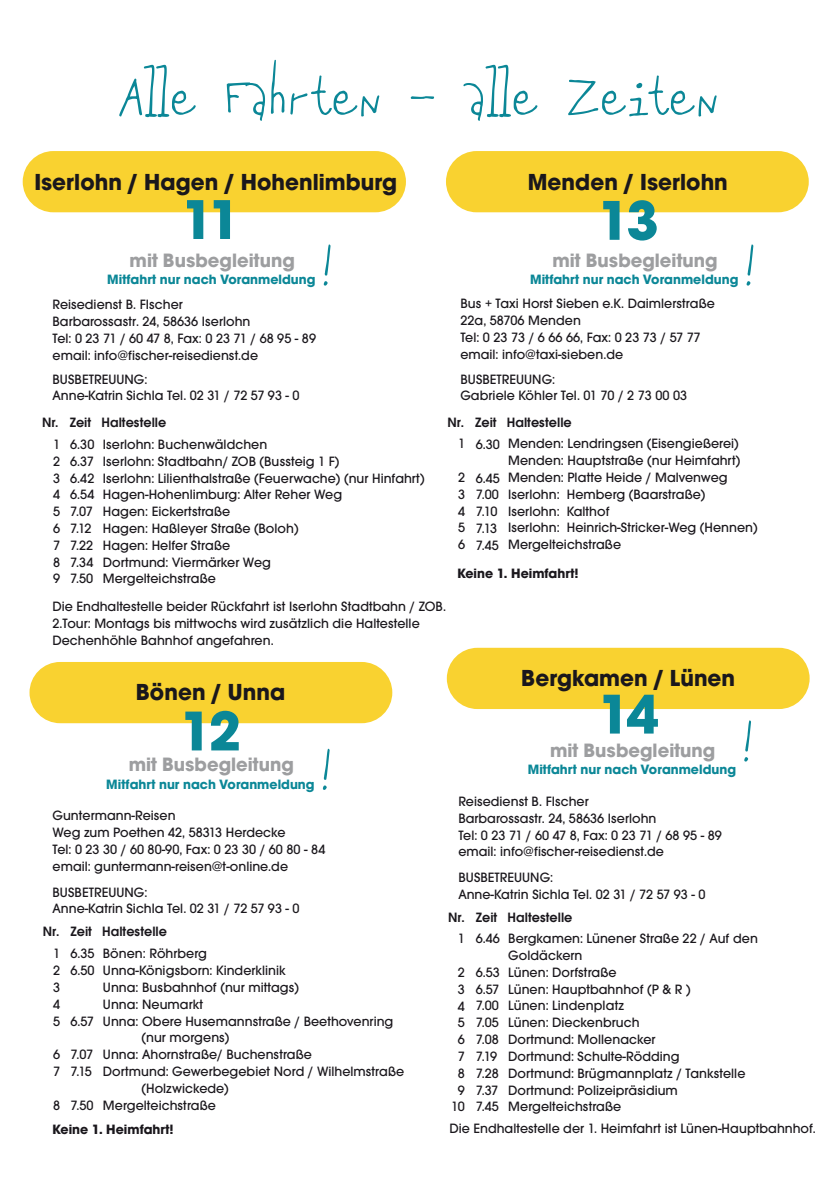
<style>
.page{position:relative;width:840px;height:1191px;background:#fff}
.page>*{position:absolute;margin:0;border:0;box-sizing:border-box;transform-origin:0 0}
.t1{font:700 58px "Avignon";letter-spacing:-.05em;color:#0b8797}
.t2{font:56px "Good Kitty";color:#0b8797}
.t3{font:700 24px "Avignon";color:#1a171c}
.t4{font:700 20px "Avignon";color:#9d9ea0}
.t5{font:500 14px/16.8px "Avignon";color:#1a171c}
.t6{font:700 14px "Avignon";color:#0b8797}
.t7{font:600 14px "Avignon";color:#1a171c}
.t8{font:700 14px "Avignon";color:#1a171c}
</style>
<div class="page">
<div style="left:23px;top:151px;width:383px;height:61px;background:#f9d230;border-radius:31px"></div>
<div style="left:445px;top:151px;width:363px;height:61px;background:#f9d230;border-radius:31px"></div>
<div style="left:29px;top:662px;width:363px;height:61px;background:#f9d230;border-radius:31px"></div>
<div style="left:446px;top:648px;width:363px;height:61px;background:#f9d230;border-radius:31px"></div>
<h2 class="t2" style="left:119px;top:57px;width:602px">Alle Fahrten – alle Zeiten</h2>
<h3 class="t3" style="left:34px;top:167px;width:364px">Iserlohn / Hagen / Hohenlimburg</h3>
<h1 class="t1" style="left:181px;top:184px;width:60px">11</h1>
<h3 class="t4" style="left:129px;top:248px;width:167px">mit Busbegleitung</h3>
<p class="t6" style="left:107px;top:271px;width:210px">Mitfahrt nur nach Voranmeldung</p>
<h2 class="t2" style="left:323px;top:226px;width:13px">!</h2>
<p class="t5" style="left:52px;top:296px;width:265px">Reisedienst B. FIscher<br>Barbarossastr. 24, 58636 Iserlohn<br>Tel: 0 23 71 / 60 47 8, Fax: 0 23 71 / 68 95 - 89 email: info@fischer-reisedienst.de</p>
<p class="t5" style="left:52px;top:370px;width:248px">BUSBETREUUNG:<br>Anne-Katrin Sichla Tel. 02 31 / 72 57 93 - 0</p>
<p class="t7" style="left:42px;top:414px;width:126px">Nr. Zeit Haltestelle</p>
<p class="t5" style="left:53px;top:436px;width:9px;text-align:justify">1<br>2<br>3<br>4<br>5<br>6<br>7<br>8<br>9</p>
<p class="t5" style="left:70px;top:436px;width:26px">6.30<br>6.37<br>6.42<br>6.54<br>7.07<br>7.12<br>7.22<br>7.34<br>7.50</p>
<p class="t5" style="left:103px;top:436px;width:323px">Iserlohn: Buchenwäldchen<br>Iserlohn: Stadtbahn/ ZOB (Bussteig 1 F)<br>Iserlohn: Lilienthalstraße (Feuerwache) (nur Hinfahrt)<br>Hagen-Hohenlimburg: Alter Reher Weg<br>Hagen: Eickertstraße<br>Hagen: Haßleyer Straße (Boloh)<br>Hagen: Helfer Straße<br>Dortmund: Viermärker Weg<br>Mergelteichstraße</p>
<h3 class="t3" style="left:527px;top:167px;width:201px">Menden / Iserlohn</h3>
<h1 class="t1" style="left:596px;top:185px;width:63px">13</h1>
<h3 class="t4" style="left:552px;top:248px;width:167px">mit Busbegleitung</h3>
<p class="t6" style="left:529px;top:271px;width:210px">Mitfahrt nur nach Voranmeldung</p>
<p class="t5" style="left:460px;top:295px;width:256px">Bus + Taxi Horst Sieben e.K. Daimlerstraße<br>22a, 58706 Menden<br>Tel: 0 23 73 / 6 66 66, Fax: 0 23 73 / 57 77 email: info@taxi-sieben.de</p>
<p class="t5" style="left:460px;top:370px;width:228px">BUSBETREUUNG:<br>Gabriele Köhler Tel. 01 70 / 2 73 00 03</p>
<p class="t7" style="left:447px;top:414px;width:126px">Nr. Zeit Haltestelle</p>
<h2 class="t2" style="left:746px;top:226px;width:13px">!</h2>
<p class="t5" style="left:458px;top:435px;width:9px">1</p>
<p class="t5" style="left:458px;top:469px;width:9px;text-align:justify">2<br>3<br>4<br>5<br>6</p>
<p class="t5" style="left:475px;top:436px;width:26px">6.30</p>
<p class="t5" style="left:475px;top:469px;width:26px">6.45<br>7.00<br>7.10<br>7.13<br>7.45</p>
<p class="t5" style="left:507px;top:435px;width:251px">Menden: Lendringsen (Eisengießerei)<br>Menden: Hauptstraße (nur Heimfahrt)<br>Menden: Platte Heide / Malvenweg<br>Iserlohn: Hemberg (Baarstraße)<br>Iserlohn: Kalthof<br>Iserlohn: Heinrich-Stricker-Weg (Hennen)<br>Mergelteichstraße</p>
<p class="t8" style="left:457px;top:565px;width:123px">Keine 1. Heimfahrt!</p>
<p class="t5" style="left:52px;top:598px;width:395px">Die Endhaltestelle beider Rückfahrt ist Iserlohn Stadtbahn / ZOB.<br>2.Tour: Montags bis mittwochs wird zusätzlich die Haltestelle<br>Dechenhöhle Bahnhof angefahren.</p>
<h3 class="t3" style="left:136px;top:677px;width:151px">Bönen / Unna</h3>
<h1 class="t1" style="left:179px;top:695px;width:63px">12</h1>
<h3 class="t4" style="left:129px;top:752px;width:167px">mit Busbegleitung</h3>
<p class="t6" style="left:106px;top:775px;width:210px">Mitfahrt nur nach Voranmeldung</p>
<h2 class="t2" style="left:323px;top:730px;width:13px">!</h2>
<h3 class="t3" style="left:521px;top:663px;width:215px">Bergkamen / Lünen</h3>
<h1 class="t1" style="left:597px;top:678px;width:63px">14</h1>
<h3 class="t4" style="left:550px;top:738px;width:167px">mit Busbegleitung</h3>
<p class="t6" style="left:527px;top:761px;width:210px">Mitfahrt nur nach Voranmeldung</p>
<p class="t5" style="left:52px;top:807px;width:274px">Guntermann-Reisen<br>Weg zum Poethen 42, 58313 Herdecke<br>Tel: 0 23 30 / 60 80-90, Fax: 0 23 30 / 60 80 - 84 email: guntermann-reisen@t-online.de</p>
<p class="t5" style="left:52px;top:883px;width:248px">BUSBETREUUNG:<br>Anne-Katrin Sichla Tel. 02 31 / 72 57 93 - 0</p>
<p class="t5" style="left:458px;top:793px;width:265px">Reisedienst B. FIscher<br>Barbarossastr. 24, 58636 Iserlohn<br>Tel: 0 23 71 / 60 47 8, Fax: 0 23 71 / 68 95 - 89 email: info@fischer-reisedienst.de</p>
<p class="t5" style="left:458px;top:869px;width:248px">BUSBETREUUNG:<br>Anne-Katrin Sichla Tel. 02 31 / 72 57 93 - 0</p>
<p class="t7" style="left:448px;top:909px;width:126px">Nr. Zeit Haltestelle</p>
<h2 class="t2" style="left:743px;top:701px;width:13px">!</h2>
<p class="t7" style="left:43px;top:923px;width:126px">Nr. Zeit Haltestelle</p>
<p class="t5" style="left:53px;top:945px;width:9px;text-align:justify">1<br>2<br>3<br>4<br>5</p>
<p class="t5" style="left:53px;top:1046px;width:9px">6<br>7</p>
<p class="t5" style="left:53px;top:1096px;width:9px">8</p>
<p class="t5" style="left:70px;top:945px;width:26px">6.35<br>6.50</p>
<p class="t5" style="left:70px;top:1012px;width:25px">6.57</p>
<p class="t5" style="left:70px;top:1046px;width:24px">7.07<br>7.15</p>
<p class="t5" style="left:70px;top:1096px;width:25px">7.50</p>
<p class="t5" style="left:103px;top:945px;width:106px">Bönen: Röhrberg</p>
<p class="t5" style="left:103px;top:962px;width:184px">Unna-Königsborn: Kinderklinik</p>
<p class="t5" style="left:103px;top:979px;width:198px">Unna: Busbahnhof (nur mittags)</p>
<p class="t5" style="left:103px;top:996px;width:102px">Unna: Neumarkt</p>
<p class="t5" style="left:103px;top:1012px;width:292px">Unna: Obere Husemannstraße / Beethovenring</p>
<p class="t5" style="left:141px;top:1029px;width:89px">(nur morgens)</p>
<p class="t5" style="left:103px;top:1046px;width:210px">Unna: Ahornstraße/ Buchenstraße</p>
<p class="t5" style="left:103px;top:1063px;width:302px">Dortmund: Gewerbegebiet Nord / Wilhelmstraße</p>
<p class="t5" style="left:141px;top:1080px;width:89px">(Holzwickede)</p>
<p class="t5" style="left:103px;top:1096px;width:114px">Mergelteichstraße</p>
<p class="t8" style="left:52px;top:1120px;width:123px">Keine 1. Heimfahrt!</p>
<p class="t5" style="left:457px;top:930px;width:9px">1</p>
<p class="t5" style="left:451px;top:964px;width:15px;text-align:center">2<br>3<br>4<br>5<br>6<br>7<br>8<br>9<br>10</p>
<p class="t5" style="left:475px;top:930px;width:26px">6.46</p>
<p class="t5" style="left:475px;top:964px;width:26px">6.53<br>6.57<br>7.00<br>7.05<br>7.08<br>7.19<br>7.28<br>7.37<br>7.45</p>
<p class="t5" style="left:508px;top:930px;width:251px">Bergkamen: Lünener Straße 22 / Auf den<br>Goldäckern<br>Lünen: Dorfstraße<br>Lünen: Hauptbahnhof (P &amp; R )<br>Lünen: Lindenplatz<br>Lünen: Dieckenbruch<br>Dortmund: Mollenacker<br>Dortmund: Schulte-Rödding<br>Dortmund: Brügmannplatz / Tankstelle<br>Dortmund: Polizeipräsidium<br>Mergelteichstraße</p>
<p class="t5" style="left:449px;top:1119px;width:367px">Die Endhaltestelle der 1. Heimfahrt ist Lünen-Hauptbahnhof.</p>
</div>
